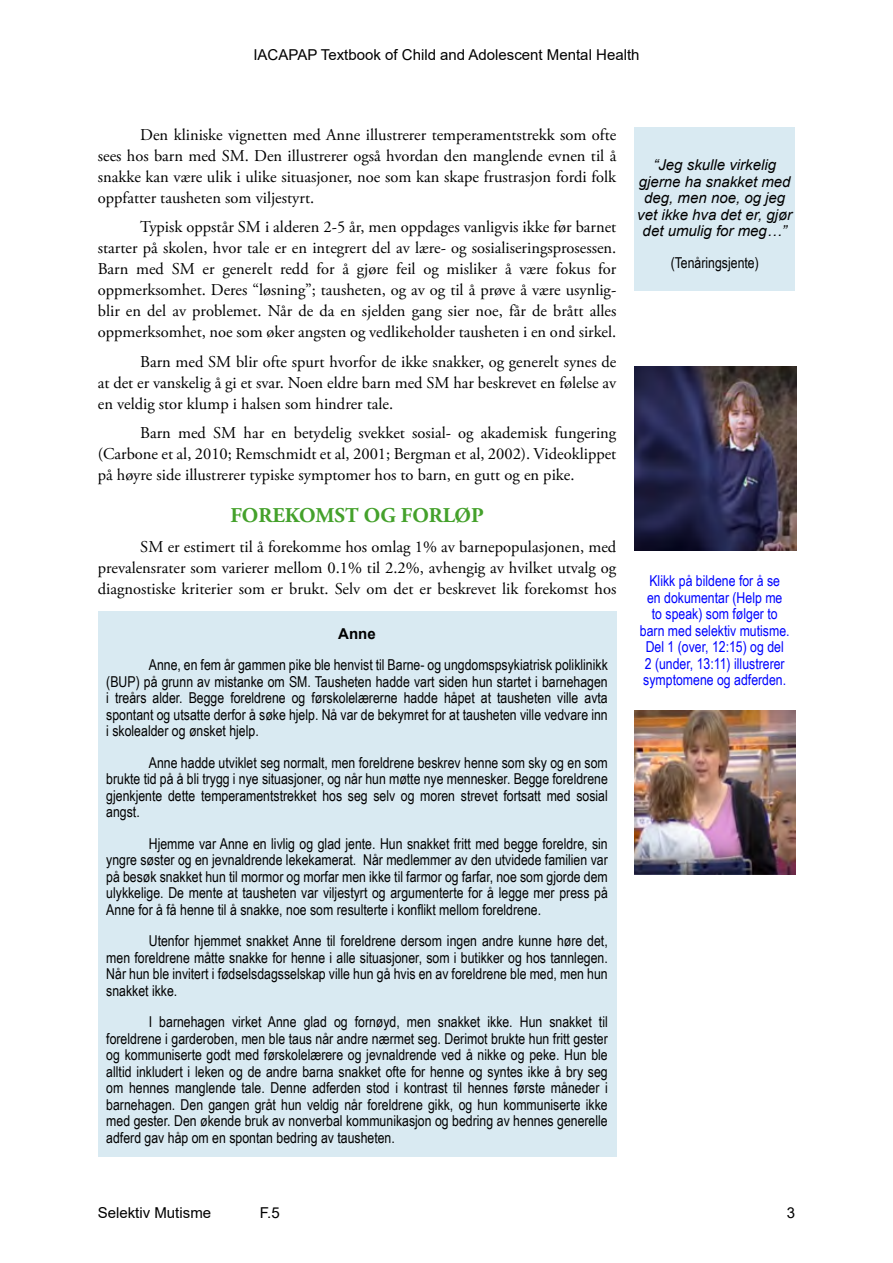
<style>
.page{position:relative;width:893px;height:1263px;background:#fff}
.page>*{position:absolute;margin:0;border:0;box-sizing:border-box;transform-origin:0 0}
.t1{font:700 21px "Adobe Garamond Pro";color:#44a12b}
.t2{font:16.5px/21px "Adobe Garamond Pro";color:#000;text-align:justify}
.t3{font:15px/16.5px "Arial Narrow";color:#000;text-align:justify}
.t4{font:15px/16.5px "Arial Narrow";color:#0004ff;text-align:center}
.t5{font:italic 15px/16.5px "Arial";color:#000;text-align:center}
.t6{font:15px "Arial";color:#000}
.t7{font:700 15px "Arial";color:#000}
</style>
<div class="page">
<div style="left:634px;top:128px;width:161px;height:163px;background:#d9eaf2"></div>
<div style="left:98px;top:611px;width:518px;height:546px;background:#d9eaf2"></div>
<img style="left:634px;top:366px;width:162px;height:185px">
<img style="left:634px;top:710px;width:161px;height:165px">
<p class="t6" style="left:253px;top:45px;width:388px">IACAPAP Textbook of Child and Adolescent Mental Health</p>
<p class="t2" style="left:98px;top:124px;width:520px;text-indent:43px">Den kliniske vignetten med Anne illustrerer temperamentstrekk som ofte sees hos barn med SM. Den illustrerer også hvordan den manglende evnen til å snakke kan være ulik i ulike situasjoner, noe som kan skape frustrasjon fordi folk oppfatter tausheten som viljestyrt.</p>
<p class="t2" style="left:98px;top:217px;width:520px;text-indent:43px">Typisk oppstår SM i alderen 2-5 år, men oppdages vanligvis ikke før barnet starter på skolen, hvor tale er en integrert del av lære- og sosialiseringsprosessen.<br>Barn med SM er generelt redd for å gjøre feil og misliker å være fokus for oppmerksomhet. Deres “løsning”; tausheten, og av og til å prøve å være usynlig&shy;blir en del av problemet. Når de da en sjelden gang sier noe, får de brått alles oppmerksomhet, noe som øker angsten og vedlikeholder tausheten i en ond sirkel.</p>
<p class="t2" style="left:98px;top:351px;width:520px;text-indent:43px">Barn med SM blir ofte spurt hvorfor de ikke snakker, og generelt synes de at det er vanskelig å gi et svar. Noen eldre barn med SM har beskrevet en følelse av en veldig stor klump i halsen som hindrer tale.</p>
<p class="t2" style="left:98px;top:423px;width:520px;text-indent:43px">Barn med SM har en betydelig svekket sosial- og akademisk fungering (Carbone et al, 2010; Remschmidt et al, 2001; Bergman et al, 2002). Videoklippet på høyre side illustrerer typiske symptomer hos to barn, en gutt og en pike.</p>
<h1 class="t1" style="left:230px;top:503px;width:255px">FOREKOMST OG FORLØP</h1>
<p class="t2" style="left:98px;top:537px;width:520px;text-indent:43px">SM er estimert til å forekomme hos omlag 1% av barnepopulasjonen, med prevalensrater som varierer mellom 0.1% til 2.2%, avhengig av hvilket utvalg og diagnostiske kriterier som er brukt. Selv om det er beskrevet lik forekomst hos</p>
<p class="t7" style="left:338px;top:623px;width:39px">Anne</p>
<p class="t3" style="left:106px;top:656px;width:503px;text-indent:43px">Anne, en fem år gammen pike ble henvist til Barne- og ungdomspsykiatrisk poliklinikk (BUP) på grunn av mistanke om SM. Tausheten hadde vart siden hun startet i barnehagen i treårs alder. Begge foreldrene og førskolelærerne hadde håpet at tausheten ville avta spontant og utsatte derfor å søke hjelp. Nå var de bekymret for at tausheten ville vedvare inn i skolealder og ønsket hjelp.</p>
<p class="t3" style="left:106px;top:753px;width:503px;text-indent:43px">Anne hadde utviklet seg normalt, men foreldrene beskrev henne som sky og en som brukte tid på å bli trygg i nye situasjoner, og når hun møtte nye mennesker. Begge foreldrene gjenkjente dette temperamentstrekket hos seg selv og moren strevet fortsatt med sosial angst.</p>
<p class="t3" style="left:106px;top:834px;width:503px;text-indent:43px">Hjemme var Anne en livlig og glad jente. Hun snakket fritt med begge foreldre, sin yngre søster og en jevnaldrende lekekamerat. Når medlemmer av den utvidede familien var på besøk snakket hun til mormor og morfar men ikke til farmor og farfar, noe som gjorde dem ulykkelige. De mente at tausheten var viljestyrt og argumenterte for å legge mer press på Anne for å få henne til å snakke, noe som resulterte i konflikt mellom foreldrene.</p>
<p class="t3" style="left:106px;top:932px;width:503px;text-indent:43px">Utenfor hjemmet snakket Anne til foreldrene dersom ingen andre kunne høre det, men foreldrene måtte snakke for henne i alle situasjoner, som i butikker og hos tannlegen.<br>Når hun ble invitert i fødselsdagsselskap ville hun gå hvis en av foreldrene ble med, men hun snakket ikke.</p>
<p class="t3" style="left:106px;top:1013px;width:503px;text-indent:43px">I barnehagen virket Anne glad og fornøyd, men snakket ikke. Hun snakket til foreldrene i garderoben, men ble taus når andre nærmet seg. Derimot brukte hun fritt gester og kommuniserte godt med førskolelærere og jevnaldrende ved å nikke og peke. Hun ble alltid inkludert i leken og de andre barna snakket ofte for henne og syntes ikke å bry seg om hennes manglende tale. Denne adferden stod i kontrast til hennes første måneder i barnehagen. Den gangen gråt hun veldig når foreldrene gikk, og hun kommuniserte ikke med gester. Den økende bruk av nonverbal kommunikasjon og bedring av hennes generelle adferd gav håp om en spontan bedring av tausheten.</p>
<p class="t5" style="left:637px;top:157px;width:157px">“Jeg skulle virkelig gjerne ha snakket med deg, men noe, og jeg vet ikke hva det er, gjør det umulig for meg…”</p>
<p class="t3" style="left:671px;top:253px;width:90px">(Tenåringsjente)</p>
<p class="t4" style="left:640px;top:572px;width:151px">Klikk på bildene for å se<br>en dokumentar (Help me<br>to speak) som følger to barn med selektiv mutisme.<br>Del 1 (over, 12:15) og del<br>2 (under, 13:11) illustrerer symptomene og adferden.</p>
<p class="t6" style="left:98px;top:1202px;width:115px">Selektiv Mutisme</p>
<p class="t6" style="left:260px;top:1202px;width:22px">F.5</p>
<p class="t6" style="left:787px;top:1202px;width:10px">3</p>
</div>
